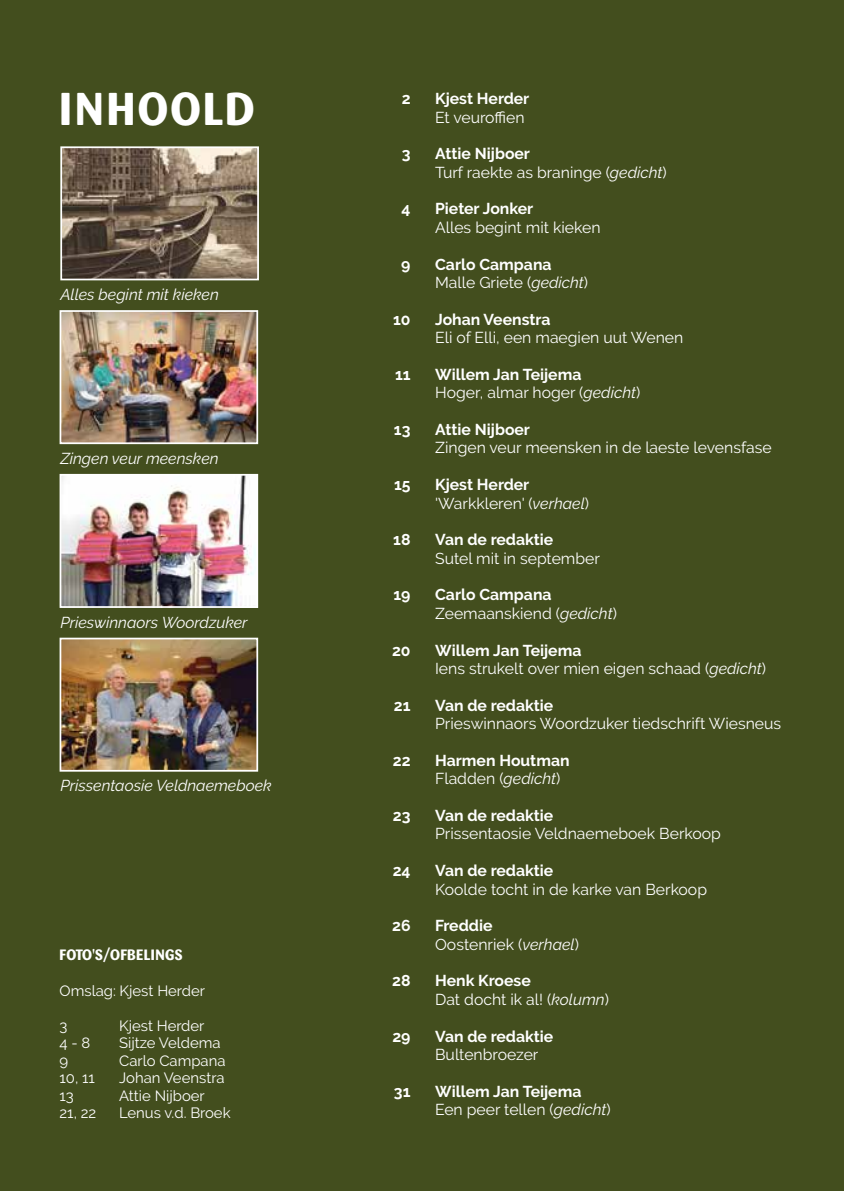
<style>
.page{position:relative;width:844px;height:1191px;background:#fff}
.page>*{position:absolute;margin:0;border:0;box-sizing:border-box;transform-origin:0 0}
.t1{font:700 45.5px "Barmeno";letter-spacing:.05em;color:#fff}
.t2{font:15.75px/18.4px "Raleway";color:#fff}
.t3{font:700 15.75px/18.4px "Raleway";color:#fff}
.t4{font:italic 15.75px "Raleway";color:#fff}
.t5{font:14.88px "Raleway";color:#fff}
.t6{font:700 14.88px "Barmeno";letter-spacing:.02em;color:#fff}
.s1{font-weight:700}
.s2{font-style:italic}
.s3{font-weight:400}
.s4{font-weight:400;font-style:italic}
</style>
<div class="page">
<div style="left:0;top:0;width:843px;height:1191px;background:#434e1e"></div>
<img style="left:63px;top:149px;width:193px;height:128px">
<div style="left:60px;top:146px;width:199px;height:134px;border:2px solid #fff"></div>
<img style="left:63px;top:477px;width:192px;height:128px">
<div style="left:60px;top:474px;width:198px;height:134px;border:2px solid #fff"></div>
<img style="left:63px;top:640px;width:192px;height:128px">
<div style="left:60px;top:637px;width:198px;height:134px;border:2px solid #fff"></div>
<img style="left:63px;top:313px;width:192px;height:128px">
<div style="left:60px;top:310px;width:198px;height:134px;border:2px solid #fff"></div>
<h1 class="t1" style="left:60px;top:82px;width:197px">INHOOLD</h1>
<p class="t4" style="left:60px;top:285px;width:160px">Alles begint mit kieken</p>
<p class="t4" style="left:60px;top:449px;width:160px">Zingen veur meensken</p>
<p class="t4" style="left:60px;top:613px;width:189px">Prieswinnaors Woordzuker</p>
<p class="t4" style="left:60px;top:776px;width:213px">Prissentaosie Veldnaemeboek</p>
<p class="t6" style="left:60px;top:946px;width:124px">FOTO'S/OFBELINGS</p>
<p class="t5" style="left:60px;top:981px;width:147px">Omslag: Kjest Herder</p>
<p class="t5" style="left:60px;top:1016px;width:9px">3</p>
<p class="t5" style="left:119px;top:1016px;width:87px">Kjest Herder</p>
<p class="t5" style="left:60px;top:1034px;width:32px">4 - 8</p>
<p class="t5" style="left:119px;top:1034px;width:103px">Sijtze Veldema</p>
<p class="t5" style="left:60px;top:1051px;width:10px">9</p>
<p class="t5" style="left:119px;top:1051px;width:108px">Carlo Campana</p>
<p class="t5" style="left:60px;top:1069px;width:37px">10, 11</p>
<p class="t5" style="left:119px;top:1069px;width:107px">Johan Veenstra</p>
<p class="t5" style="left:60px;top:1086px;width:16px">13</p>
<p class="t5" style="left:119px;top:1086px;width:87px">Attie Nijboer</p>
<p class="t5" style="left:60px;top:1104px;width:38px">21, 22</p>
<p class="t5" style="left:119px;top:1104px;width:113px">Lenus v.d. Broek</p>
<p class="t3" style="left:401px;top:89px;width:10px">2</p>
<p class="t3" style="left:401px;top:145px;width:10px">3</p>
<p class="t3" style="left:401px;top:200px;width:10px">4</p>
<p class="t3" style="left:401px;top:255px;width:11px">9</p>
<p class="t3" style="left:393px;top:310px;width:19px">10</p>
<p class="t3" style="left:395px;top:365px;width:17px">11</p>
<p class="t3" style="left:394px;top:420px;width:18px">13</p>
<p class="t3" style="left:394px;top:475px;width:18px">15</p>
<p class="t3" style="left:393px;top:530px;width:19px">18</p>
<p class="t3" style="left:393px;top:586px;width:19px">19</p>
<p class="t3" style="left:392px;top:641px;width:20px">20</p>
<p class="t3" style="left:394px;top:696px;width:18px">21</p>
<p class="t3" style="left:392px;top:751px;width:19px">22</p>
<p class="t3" style="left:393px;top:806px;width:19px">23</p>
<p class="t3" style="left:392px;top:861px;width:19px">24</p>
<p class="t3" style="left:392px;top:916px;width:20px">26</p>
<p class="t3" style="left:392px;top:971px;width:20px">28</p>
<p class="t3" style="left:392px;top:1027px;width:20px">29</p>
<p class="t3" style="left:394px;top:1082px;width:18px">31</p>
<p class="t3" style="left:435px;top:89px;width:96px">Kjest Herder</p>
<p class="t2" style="left:435px;top:108px;width:91px">Et veuroffien</p>
<p class="t2" style="left:435px;top:144px;width:233px"><span class="s1">Attie Nijboer<br></span>Turf raekte as braninge (<span class="s2">gedicht</span>)</p>
<p class="t3" style="left:435px;top:200px;width:100px">Pieter Jonker</p>
<p class="t2" style="left:435px;top:218px;width:167px">Alles begint mit kieken</p>
<p class="t2" style="left:435px;top:255px;width:154px"><span class="s1">Carlo Campana<br></span>Malle Griete (<span class="s2">gedicht</span>)</p>
<p class="t3" style="left:435px;top:310px;width:117px">Johan Veenstra</p>
<p class="t2" style="left:435px;top:328px;width:249px">Eli of Elli, een maegien uut Wenen</p>
<p class="t2" style="left:435px;top:365px;width:207px"><span class="s1">Willem Jan Teijema<br></span>Hoger, almar hoger (<span class="s2">gedicht</span>)</p>
<p class="t3" style="left:435px;top:420px;width:96px">Attie Nijboer</p>
<p class="t2" style="left:435px;top:438px;width:338px">Zingen veur meensken in de laeste levensfase</p>
<p class="t2" style="left:435px;top:475px;width:155px"><span class="s1">Kjest Herder </span>'Warkkleren' (<span class="s2">verhael</span>)</p>
<p class="t3" style="left:435px;top:530px;width:120px">Van de redaktie</p>
<p class="t2" style="left:435px;top:549px;width:166px">Sutel mit in september</p>
<p class="t2" style="left:435px;top:585px;width:183px"><span class="s1">Carlo Campana<br></span>Zeemaanskiend (<span class="s2">gedicht</span>)</p>
<p class="t2" style="left:435px;top:641px;width:332px"><span class="s1">Willem Jan Teijema<br></span>Iens strukelt over mien eigen schaad (<span class="s2">gedicht</span>)</p>
<p class="t3" style="left:435px;top:696px;width:120px">Van de redaktie</p>
<p class="t2" style="left:435px;top:714px;width:347px">Prieswinnaors Woordzuker tiedschrift Wiesneus</p>
<p class="t3" style="left:435px;top:751px;width:136px">Harmen Houtman<br><span class="s3">Fladden (</span><span class="s4">gedicht</span><span class="s3">)</span></p>
<p class="t3" style="left:435px;top:806px;width:120px">Van de redaktie</p>
<p class="t2" style="left:435px;top:824px;width:287px">Prissentaosie Veldnaemeboek Berkoop</p>
<p class="t3" style="left:435px;top:861px;width:120px">Van de redaktie</p>
<p class="t2" style="left:435px;top:879px;width:273px">Koolde tocht in de karke van Berkoop</p>
<p class="t2" style="left:435px;top:916px;width:145px"><span class="s1">Freddie<br></span>Oostenriek (<span class="s2">verhael</span>)</p>
<p class="t2" style="left:435px;top:971px;width:175px"><span class="s1">Henk Kroese<br></span>Dat docht ik al! (<span class="s2">kolumn</span>)</p>
<p class="t3" style="left:435px;top:1027px;width:120px">Van de redaktie</p>
<p class="t2" style="left:435px;top:1045px;width:105px">Bultenbroezer</p>
<p class="t3" style="left:435px;top:1082px;width:177px">Willem Jan Teijema<br><span class="s3">Een peer tellen (</span><span class="s4">gedicht</span><span class="s3">)</span></p>
</div>
